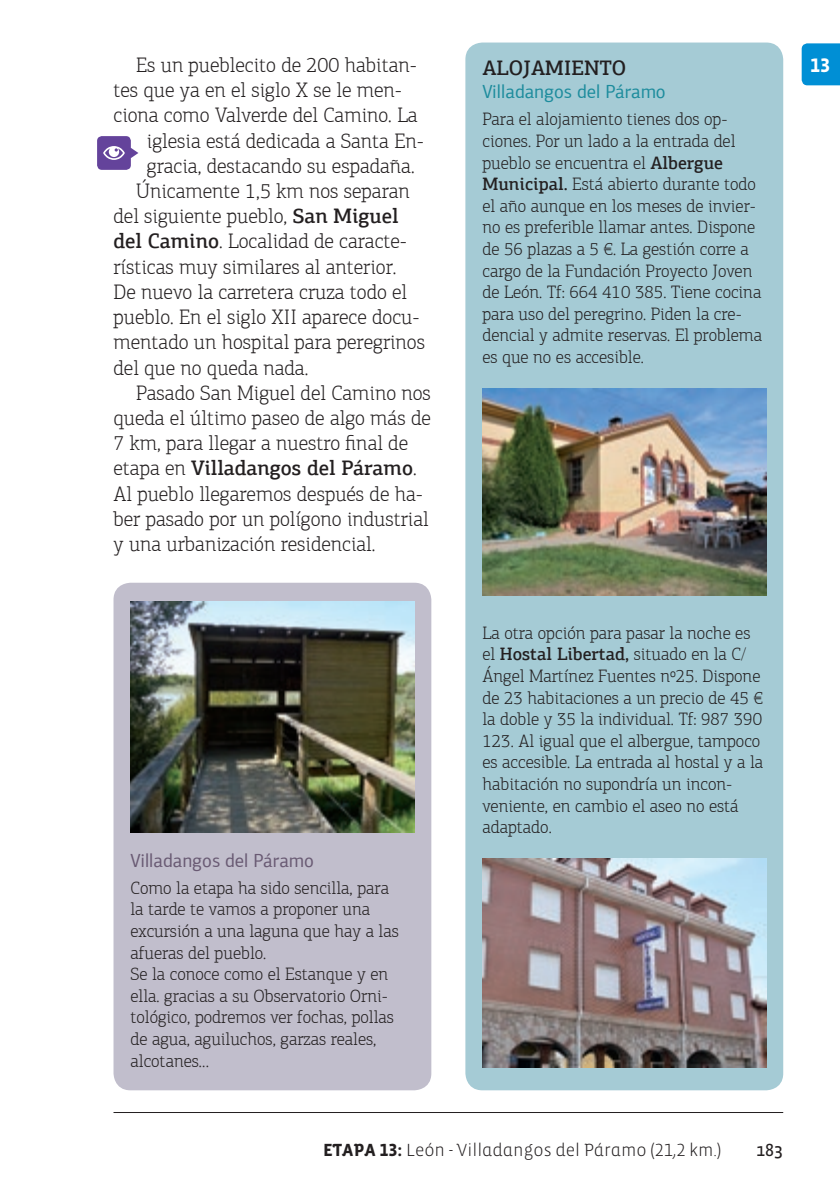
<style>
.page{position:relative;width:840px;height:1191px;background:#fff}
.page>*{position:absolute;margin:0;border:0;box-sizing:border-box;transform-origin:0 0}
.texto_corrido_jorge{font:300 21px/25.2px "PF Agora Slab Pro";color:#231f20}
.despieces_1_titulo{font:500 21px "PF Agora Slab Pro";color:#231f20}
.texto_corrido_jorge-2{font:700 20px "Vista Sans Alt";color:#fff}
.despieces_1_subtitul{font:19px "PF Agora Sans Pro";color:#695a73}
.despieces_1_titulo-2{font:19px "PF Agora Sans Pro";color:#1d8c9d}
.despieces_1_texto{font:300 18px/21.6px "PF Agora Slab Pro";color:#231f20}
.texto_corrido_jorge-3{font:300 18px "Vista Sans Alt";color:#231f20}
.t1{font:18px "Vista Sans Reg";color:#231f20}
.s1{font-weight:500}
.s2{font-weight:700}
</style>
<div class="page">
<hr style="left:113px;top:1112px;width:669px;height:1px;background:#231f20">
<div style="left:801px;top:43px;width:38px;height:42px;background:#008fd5"></div>
<div style="left:97px;top:136px;width:34px;height:34px;background:#64439b;border-radius:5px"></div>
<svg style="left:103px;top:146px;width:35px;height:14px"></svg>
<div style="left:113px;top:583px;width:318px;height:507px;background:#c1becc;border-radius:17px"></div>
<img style="left:130px;top:602px;width:284px;height:231px">
<div style="left:465px;top:43px;width:317px;height:1047px;background:#a5cbd5;border-radius:17px"></div>
<img style="left:482px;top:388px;width:283px;height:207px">
<img style="left:482px;top:858px;width:283px;height:209px">
<p class="texto_corrido_jorge" style="left:136px;top:52px;width:282px">Es un pueblecito de 200 habitan-</p>
<p class="texto_corrido_jorge" style="left:113px;top:78px;width:290px">tes que ya en el siglo X se le men-</p>
<p class="texto_corrido_jorge" style="left:113px;top:103px;width:305px">ciona como Valverde del Camino. La</p>
<p class="texto_corrido_jorge" style="left:147px;top:128px;width:278px">iglesia está dedicada a Santa En-</p>
<p class="texto_corrido_jorge" style="left:147px;top:153px;width:269px">gracia, destacando su espadaña.</p>
<p class="texto_corrido_jorge" style="left:113px;top:178px;width:313px;text-indent:23px">Únicamente 1,5 km nos separan del siguiente pueblo, <span class="s1">San Miguel del Camino</span>. Localidad de caracte&shy;rísticas muy similares al anterior.<br>De nuevo la carretera cruza todo el pueblo. En el siglo XII aparece docu&shy;mentado un hospital para peregrinos del que no queda nada.</p>
<p class="texto_corrido_jorge" style="left:113px;top:380px;width:319px;text-indent:23px">Pasado San Miguel del Camino nos queda el último paseo de algo más de 7 km, para llegar a nuestro final de etapa en <span class="s1">Villadangos del Páramo</span>.<br>Al pueblo llegaremos después de ha&shy;ber pasado por un polígono industrial y una urbanización residencial.</p>
<p class="despieces_1_subtitul" style="left:130px;top:848px;width:185px">Villadangos del Páramo</p>
<p class="despieces_1_texto" style="left:130px;top:877px;width:270px">Como la etapa ha sido sencilla, para la tarde te vamos a proponer una excursión a una laguna que hay a las afueras del pueblo.</p>
<p class="despieces_1_texto" style="left:130px;top:963px;width:265px">Se la conoce como el Estanque y en ella. gracias a su Observatorio Orni&shy;tológico, podremos ver fochas, pollas de agua, aguiluchos, garzas reales, alcotanes…</p>
<p class="despieces_1_titulo" style="left:482px;top:55px;width:145px">ALOJAMIENTO</p>
<p class="despieces_1_titulo-2" style="left:482px;top:80px;width:185px">Villadangos del Páramo</p>
<p class="despieces_1_texto" style="left:482px;top:109px;width:281px">Para el alojamiento tienes dos op&shy;ciones. Por un lado a la entrada del pueblo se encuentra el <span class="s1">Albergue Municipal.</span> Está abierto durante todo el año aunque en los meses de invier&shy;no es preferible llamar antes. Dispone de 56 plazas a 5 €. La gestión corre a cargo de la Fundación Proyecto Joven de León. Tf: 664 410 385. Tiene cocina para uso del peregrino. Piden la cre&shy;dencial y admite reservas. El problema es que no es accesible.</p>
<p class="texto_corrido_jorge-2" style="left:809px;top:55px;width:21px">13</p>
<p class="despieces_1_texto" style="left:482px;top:622px;width:282px">La otra opción para pasar la noche es el <span class="s1">Hostal Libertad,</span> situado en la C/ Ángel Martínez Fuentes nº25. Dispone de 23 habitaciones a un precio de 45 € la doble y 35 la individual. Tf: 987 390<br>123. Al igual que el albergue, tampoco es accesible. La entrada al hostal y a la habitación no supondría un incon&shy;veniente, en cambio el aseo no está adaptado.</p>
<p class="texto_corrido_jorge-3" style="left:323px;top:1140px;width:399px"><span class="s2">ETAPA 13:</span> León - Villadangos del Páramo (21,2 km.)</p>
<p class="t1" style="left:755px;top:1140px;width:28px">183</p>
</div>
